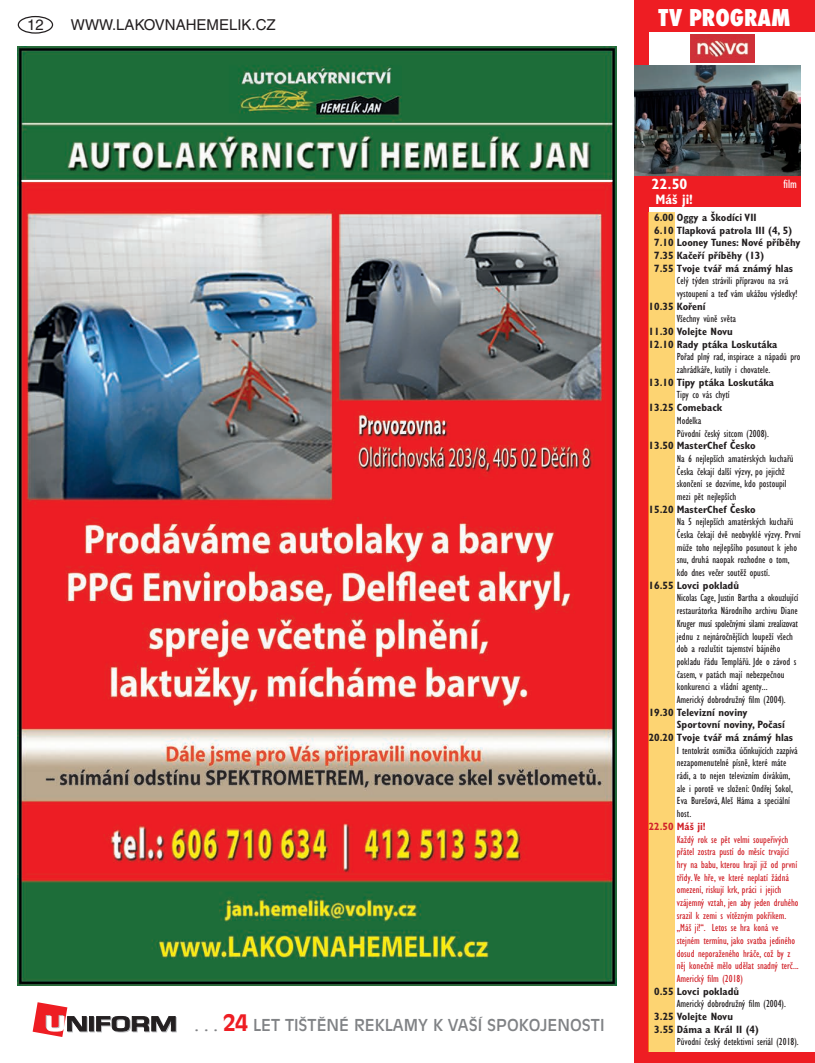
<style>
.page{position:relative;width:815px;height:1063px;background:#fff}
.page>*{position:absolute;margin:0;border:0;box-sizing:border-box;transform-origin:0 0}
.t1{font:800 condensed 22.5px "Futura";color:#fff}
.t2{font:16.25px "Antique Olive CE";color:#808285}
.t3{font:15px "Helvetica CE";color:#231f20}
.t4{font:700 condensed 15px "Gill Sans CE";color:#fff}
.t5{font:700 condensed 13.75px "Gill Sans CE";color:#fff}
.t6{font:condensed 12.5px "Gill Sans CE";color:#fff}
.t7{font:condensed 10.62px/12.6px "Gill Sans CE";color:#231f20}
.t8{font:700 condensed 10.62px/12.6px "Gill Sans CE";color:#231f20}
.t9{font:condensed 10.62px/12.6px "Gill Sans CE";color:#d1232a}
.t10{font:700 condensed 10.62px "Gill Sans CE";color:#d1232a}
.s1{font-weight:700;font-size:22.5px;color:#ee1d23}
</style>
<div class="page">
<div style="left:18px;top:16px;width:35px;height:18px;border:1px solid #231f20;border-radius:50%"></div>
<svg style="left:90px;top:1017px;width:5px;height:15px"></svg>
<svg style="left:89px;top:1016px;width:5px;height:15px"></svg>
<svg style="left:96px;top:1016px;width:81px;height:16px"></svg>
<svg style="left:33px;top:1002px;width:55px;height:35px"></svg>
<img style="left:18px;top:46px;width:599px;height:939px">
<div style="left:634px;top:0;width:181px;height:32px;background:#ee1d23"></div>
<div style="left:634px;top:175px;width:167px;height:32px;background:#ee1d23"></div>
<img style="left:691px;top:34px;width:64px;height:29px">
<div style="left:634px;top:0;width:14px;height:1063px;background:#ee1d23"></div>
<div style="left:634px;top:1052px;width:181px;height:11px;background:#ee1d23"></div>
<div style="left:648px;top:213px;width:27px;height:839px;background:#fdd472"></div>
<img style="left:634px;top:66px;width:167px;height:109px">
<h3 class="t3" style="left:27px;top:16px;width:18px">12</h3>
<h3 class="t3" style="left:71px;top:16px;width:206px">WWW.LAKOVNAHEMELIK.CZ</h3>
<h1 class="t1" style="left:659px;top:2px;width:133px">TV PROGRAM</h1>
<h2 class="t2" style="left:195px;top:1016px;width:411px">. . . <span class="s1">24</span> LET TIŠTĚNÉ REKLAMY K VAŠÍ SPOKOJENOSTI</h2>
<h3 class="t4" style="left:652px;top:175px;width:37px">22.50</h3>
<p class="t5" style="left:656px;top:191px;width:39px">Máš ji!</p>
<p class="t6" style="left:784px;top:176px;width:15px">film</p>
<p class="t8" style="left:654px;top:211px;width:148px">6.00 Oggy a Škodíci VII<br>6.10 Tlapková patrola III (4, 5)<br>7.10 Looney Tunes: Nové příběhy<br>7.35 Kačeří příběhy (13)<br>7.55 Tvoje tvář má známý hlas</p>
<p class="t7" style="left:677px;top:274px;width:122px">Celý týden strávili přípravou na svá vystoupení a teď vám ukážou výsledky!</p>
<p class="t8" style="left:649px;top:300px;width:59px">10.35 Koření</p>
<p class="t7" style="left:677px;top:313px;width:61px">Všechny vůně světa</p>
<p class="t8" style="left:649px;top:325px;width:130px">11.30 Volejte Novu<br>12.10 Rady ptáka Loskutáka</p>
<p class="t7" style="left:677px;top:351px;width:125px">Pořad plný rad, inspirace a nápadů pro zahrádkáře, kutily i chovatele.</p>
<p class="t8" style="left:649px;top:376px;width:127px">13.10 Tipy ptáka Loskutáka</p>
<p class="t7" style="left:677px;top:389px;width:54px">Tipy co vás chytí</p>
<p class="t8" style="left:649px;top:401px;width:75px">13.25 Comeback</p>
<p class="t7" style="left:677px;top:414px;width:94px">Modelka<br>Původní český sitcom (2008).</p>
<p class="t8" style="left:649px;top:439px;width:108px">13.50 MasterChef Česko</p>
<p class="t7" style="left:677px;top:452px;width:118px">Na 6 nejlepších amatérských kuchařů<br>Česka čekají další výzvy, po jejichž skončení se dozvíme, kdo postoupil mezi pět nejlepších</p>
<p class="t8" style="left:649px;top:503px;width:108px">15.20 MasterChef Česko</p>
<p class="t7" style="left:677px;top:515px;width:125px">Na 5 nejlepších amatérských kuchařů Česka čekají dvě neobvyklé výzvy. První může toho nejlepšího posunout k jeho snu, druhá naopak rozhodne o tom, kdo dnes večer soutěž opustí.</p>
<p class="t8" style="left:649px;top:579px;width:92px">16.55 Lovci pokladů</p>
<p class="t7" style="left:677px;top:592px;width:123px">Nicolas Cage, Justin Bartha a okouzlující restaurátorka Národního archivu Diane Kruger musí společnými silami zrealizovat jednu z nejnáročnějších loupeží všech dob a rozluštit tajemství bájného pokladu řádu Templářů. Jde o závod s časem, v patách mají nebezpečnou konkurenci a vládní agenty...<br>Americký dobrodružný film (2004).</p>
<p class="t8" style="left:649px;top:706px;width:100px">19.30 Televizní noviny</p>
<p class="t8" style="left:677px;top:718px;width:109px">Sportovní noviny, Počasí</p>
<p class="t8" style="left:649px;top:731px;width:146px">20.20 Tvoje tvář má známý hlas</p>
<p class="t7" style="left:677px;top:744px;width:122px">I tentokrát osmička účinkujících zazpívá nezapomenutelné písně, které máte rádi, a to nejen televizním divákům, ale i porotě ve složení: Ondřej Sokol,<br>Eva Burešová, Aleš Háma a speciální host.</p>
<p class="t10" style="left:649px;top:820px;width:59px">22.50 Máš ji!</p>
<p class="t9" style="left:677px;top:833px;width:123px">Každý rok se pět velmi soupeřivých přátel zostra pustí do měsíc trvající hry na babu, kterou hrají již od první třídy.Ve hře, ve které neplatí žádná omezení, riskují krk, práci i jejich vzájemný vztah, jen aby jeden druhého srazil k zemi s vítězným pokřikem. „Máš ji!“. Letos se hra koná ve stejném termínu, jako svatba jediného dosud neporaženého hráče, což by z něj konečně mělo udělat snadný terč...<br>Americký film (2018)</p>
<p class="t8" style="left:654px;top:985px;width:86px">0.55 Lovci pokladů</p>
<p class="t7" style="left:677px;top:998px;width:111px">Americký dobrodružný film (2004).</p>
<p class="t8" style="left:654px;top:1010px;width:106px">3.25 Volejte Novu<br>3.55 Dáma a Král II (4)</p>
<p class="t7" style="left:677px;top:1036px;width:123px">Původní český detektivní seriál (2018).</p>
</div>
